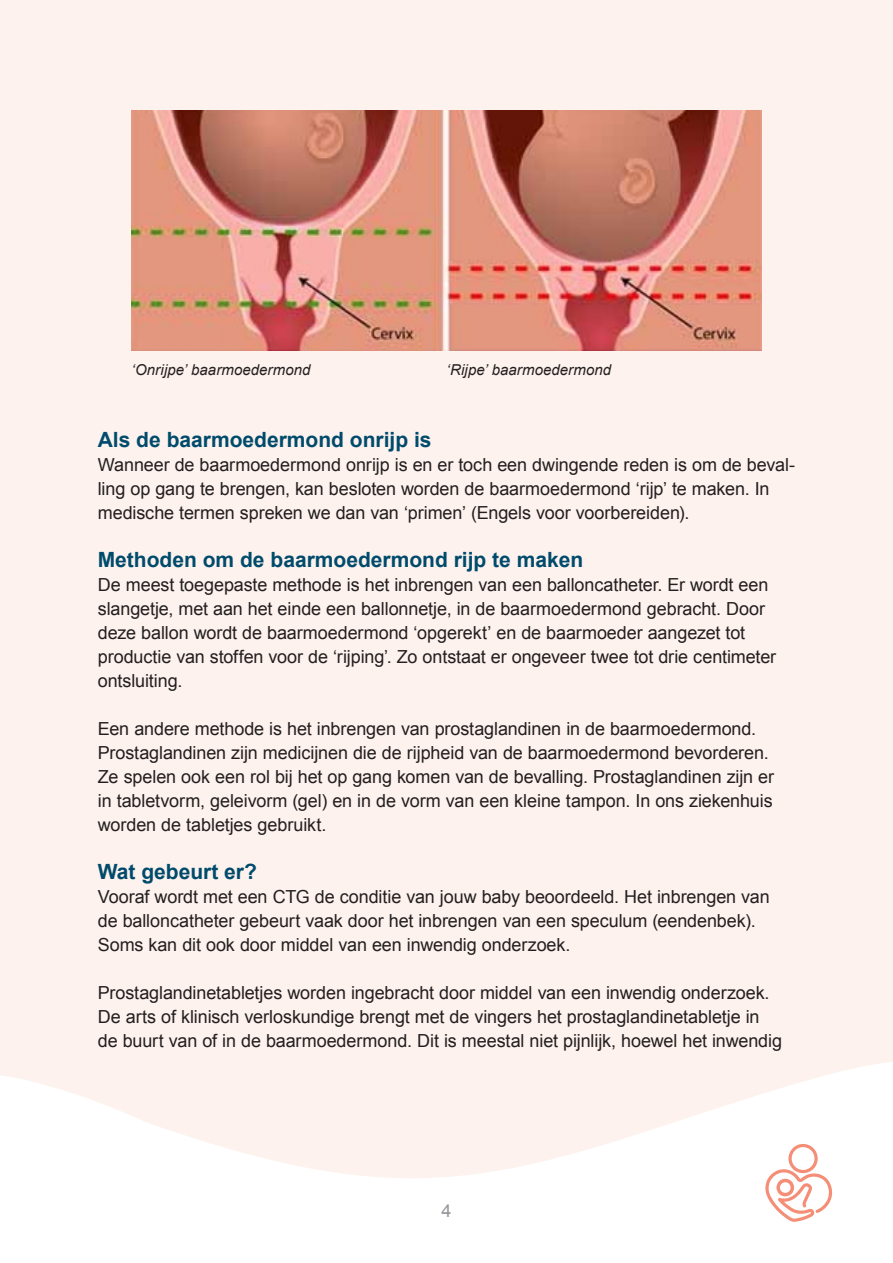
<style>
.page{position:relative;width:893px;height:1263px;background:#fff}
.page>*{position:absolute;margin:0;border:0;box-sizing:border-box;transform-origin:0 0}
.Titel_kopje{font:700 21px "Arial";color:#004b6c}
.Bodytekst{font:18px/24px "Arial";letter-spacing:-.005em;color:#231f20}
.t1{font:18px "Arial";color:#939598}
.foto_bijschrift{font:italic 15px "Arial";letter-spacing:.005em;color:#231f20}
</style>
<div class="page">
<div style="left:0;top:0;width:893px;height:1193px;background:#fdf2ed"></div>
<svg style="left:765px;top:1144px;width:67px;height:78px"></svg>
<img style="left:131px;top:111px;width:630px;height:239px">
<p class="foto_bijschrift" style="left:131px;top:360px;width:181px">‘Onrijpe’ baarmoedermond</p>
<p class="foto_bijschrift" style="left:446px;top:360px;width:166px">‘Rijpe’ baarmoedermond</p>
<p class="Titel_kopje" style="left:98px;top:425px;width:335px">Als de baarmoedermond onrijp is</p>
<p class="Bodytekst" style="left:98px;top:452px;width:699px">Wanneer de baarmoedermond onrijp is en er toch een dwingende reden is om de beval&shy;ling op gang te brengen, kan besloten worden de baarmoedermond ‘rijp’ te maken. In medische termen spreken we dan van ‘primen’ (Engels voor voorbereiden).</p>
<p class="Titel_kopje" style="left:98px;top:545px;width:487px">Methoden om de baarmoedermond rijp te maken</p>
<p class="Bodytekst" style="left:98px;top:572px;width:680px">De meest toegepaste methode is het inbrengen van een balloncatheter. Er wordt een slangetje, met aan het einde een ballonnetje, in de baarmoedermond gebracht. Door deze ballon wordt de baarmoedermond ‘opgerekt’ en de baarmoeder aangezet tot productie van stoffen voor de ‘rijping’. Zo ontstaat er ongeveer twee tot drie centimeter ontsluiting.</p>
<p class="Bodytekst" style="left:98px;top:716px;width:678px">Een andere methode is het inbrengen van prostaglandinen in de baarmoedermond.<br>Prostaglandinen zijn medicijnen die de rijpheid van de baarmoedermond bevorderen.<br>Ze spelen ook een rol bij het op gang komen van de bevalling. Prostaglandinen zijn er in tabletvorm, geleivorm (gel) en in de vorm van een kleine tampon. In ons ziekenhuis worden de tabletjes gebruikt.</p>
<p class="Titel_kopje" style="left:98px;top:857px;width:161px">Wat gebeurt er?</p>
<p class="Bodytekst" style="left:98px;top:884px;width:673px">Vooraf wordt met een CTG de conditie van jouw baby beoordeeld. Het inbrengen van de balloncatheter gebeurt vaak door het inbrengen van een speculum (eendenbek).<br>Soms kan dit ook door middel van een inwendig onderzoek.</p>
<p class="Bodytekst" style="left:98px;top:980px;width:686px">Prostaglandinetabletjes worden ingebracht door middel van een inwendig onderzoek.<br>De arts of klinisch verloskundige brengt met de vingers het prostaglandinetabletje in de buurt van of in de baarmoedermond. Dit is meestal niet pijnlijk, hoewel het inwendig</p>
<p class="t1" style="left:441px;top:1198px;width:12px">4</p>
</div>
